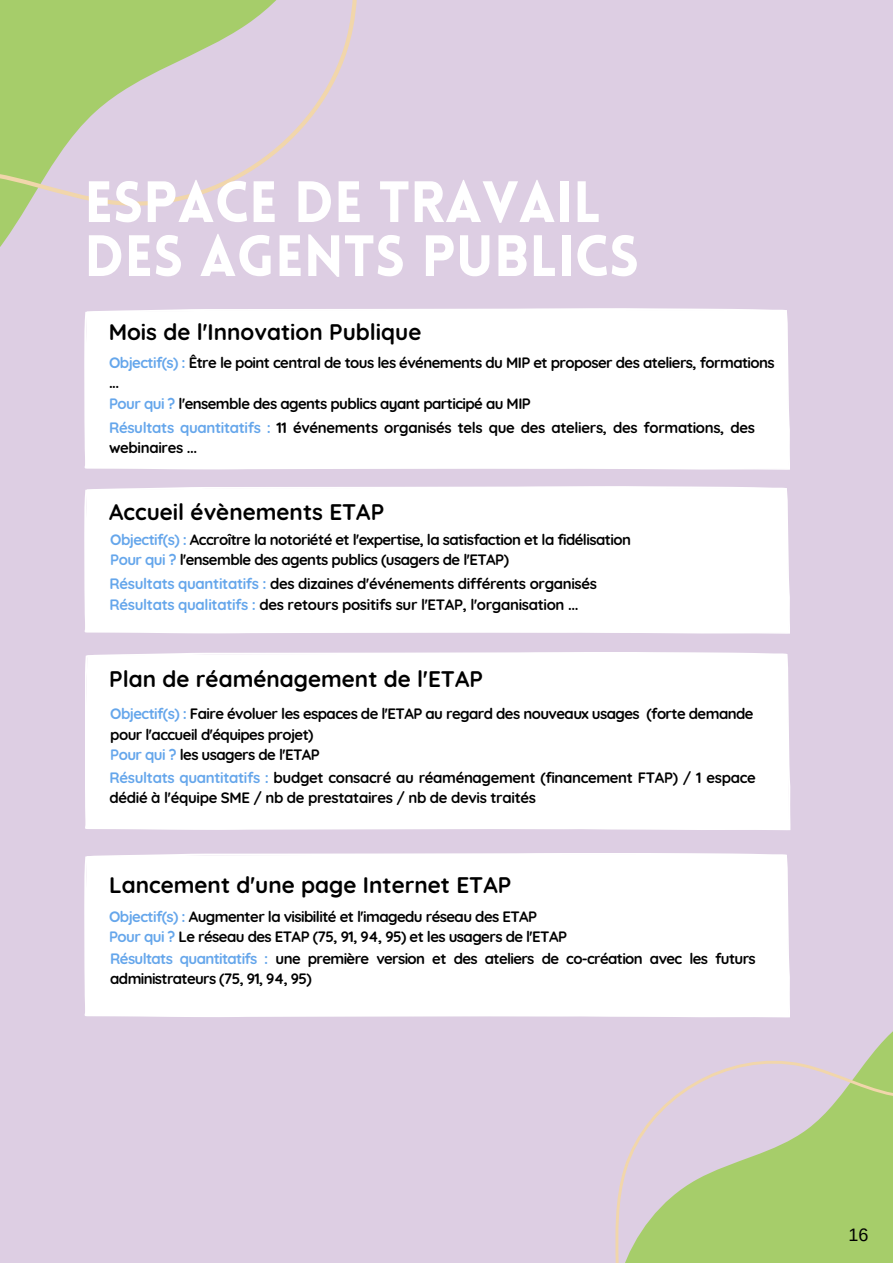
<style>
.page{position:relative;width:893px;height:1264px;background:#fff}
.page>*{position:absolute;margin:0;border:0;box-sizing:border-box;transform-origin:0 0}
.t1{font:900 57px/54px "Lovelo";color:#fff}
.t2{font:700 22.5px "Quicksand";color:#000}
.t3{font:18px "Arimo";color:#000}
.t4{font:700 15px/20.2px "Quicksand";letter-spacing:-.04em;color:#000}
.s1{color:#65a6eb}
</style>
<div class="page">
<div style="left:0;top:0;width:892px;height:1262px;background:#ddcee3"></div>
<div style="left:84px;top:486px;width:705px;height:147px;background:#fff"></div>
<div style="left:490px;top:308px;width:299px;height:162px;background:#fff"></div>
<div style="left:85px;top:652px;width:705px;height:178px;background:#fff"></div>
<svg style="left:615px;top:963px;width:277px;height:299px"></svg>
<svg style="left:84px;top:424px;width:406px;height:69px;fill:#fff"></svg>
<svg style="left:0;top:0;width:508px;height:424px"></svg>
<div style="left:84px;top:853px;width:705px;height:164px;background:#fff"></div>
<p class="t1" style="left:84px;top:181px;width:556px">ESPACE DE TRAVAIL<br>DES AGENTS PUBLICS</p>
<p class="t2" style="left:109px;top:318px;width:314px">Mois de l'Innovation Publique</p>
<p class="t4" style="left:109px;top:352px;width:667px"><span class="s1">Objectif(s) :</span> Être le point central de tous les événements du MIP et proposer des ateliers, formations ...</p>
<p class="t4" style="left:109px;top:393px;width:423px"><span class="s1">Pour qui ?</span> l'ensemble des agents publics ayant participé au MIP</p>
<p class="t4" style="left:109px;top:417px;width:647px"><span class="s1">Résultats quantitatifs :</span> 11 événements organisés tels que des ateliers, des formations, des webinaires ...</p>
<p class="t2" style="left:109px;top:498px;width:276px">Accueil évènements ETAP</p>
<p class="t4" style="left:110px;top:529px;width:522px"><span class="s1">Objectif(s) :</span> Accroître la notoriété et l'expertise, la satisfaction et la fidélisation</p>
<p class="t4" style="left:110px;top:549px;width:400px"><span class="s1">Pour qui ?</span> l'ensemble des agents publics (usagers de l'ETAP)</p>
<p class="t4" style="left:110px;top:573px;width:489px"><span class="s1">Résultats quantitatifs :</span> des dizaines d'événements différents organisés</p>
<p class="t4" style="left:110px;top:593px;width:470px"><span class="s1">Résultats qualitatifs :</span> des retours positifs sur l'ETAP, l'organisation ...</p>
<p class="t2" style="left:109px;top:664px;width:375px">Plan de réaménagement de l'ETAP</p>
<p class="t4" style="left:110px;top:703px;width:644px"><span class="s1">Objectif(s) :</span> Faire évoluer les espaces de l'ETAP au regard des nouveaux usages (forte demande pour l'accueil d'équipes projet)</p>
<p class="t4" style="left:110px;top:744px;width:211px"><span class="s1">Pour qui ?</span> les usagers de l'ETAP</p>
<p class="t4" style="left:110px;top:766px;width:647px"><span class="s1">Résultats quantitatifs :</span> budget consacré au réaménagement (financement FTAP) / 1 espace dédié à l'équipe SME / nb de prestataires / nb de devis traités</p>
<p class="t2" style="left:109px;top:870px;width:403px">Lancement d'une page Internet ETAP</p>
<p class="t4" style="left:109px;top:905px;width:429px"><span class="s1">Objectif(s) :</span> Augmenter la visibilité et l'imagedu réseau des ETAP</p>
<p class="t4" style="left:109px;top:926px;width:459px"><span class="s1">Pour qui ?</span> Le réseau des ETAP (75, 91, 94, 95) et les usagers de l'ETAP</p>
<p class="t4" style="left:110px;top:947px;width:647px"><span class="s1">Résultats quantitatifs :</span> une première version et des ateliers de co-création avec les futurs administrateurs (75, 91, 94, 95)</p>
<p class="t3" style="left:848px;top:1224px;width:21px">16</p>
</div>
